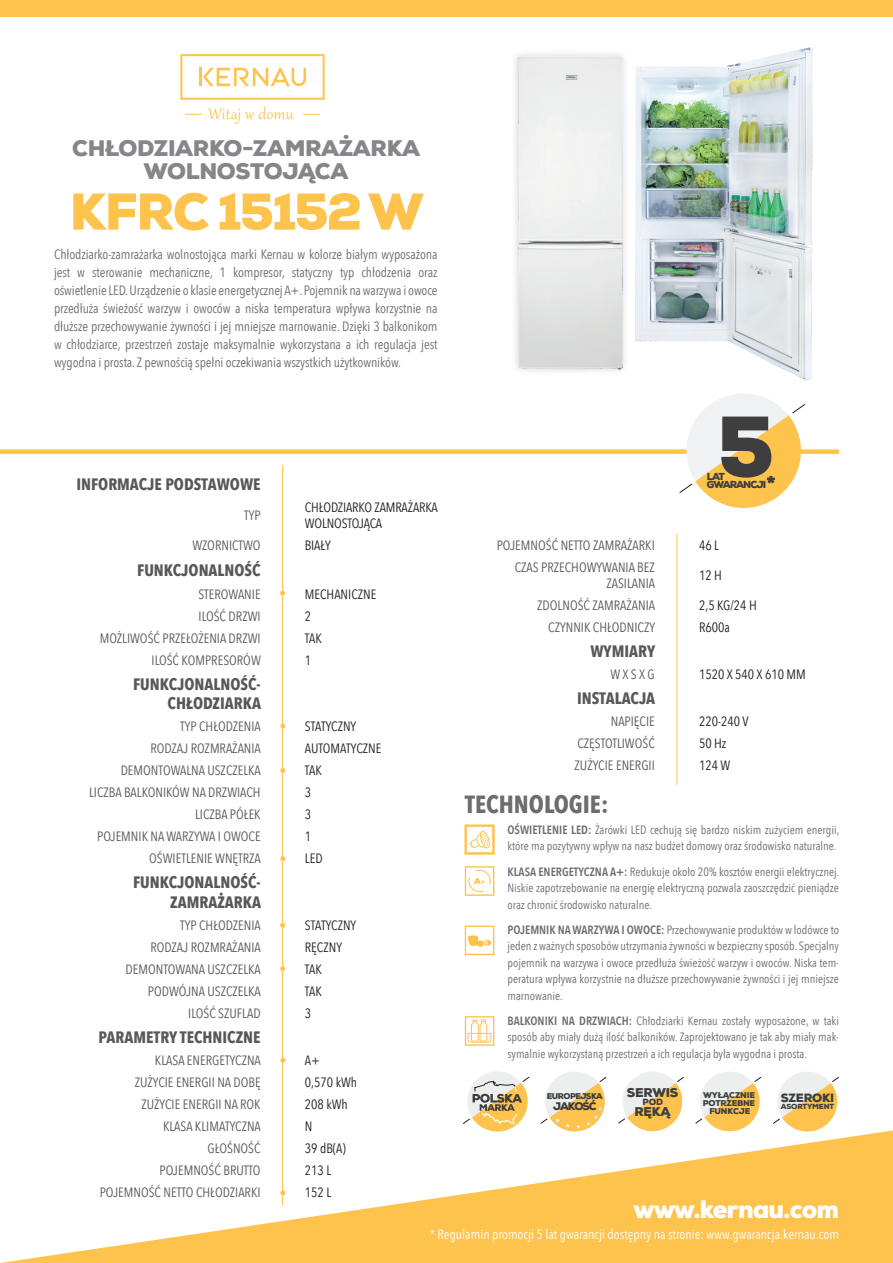
<style>
.page{position:relative;width:893px;height:1263px;background:#fff}
.page>*{position:absolute;margin:0;border:0;box-sizing:border-box;transform-origin:0 0}
.t1{font:900 86.25px "Nexa";color:#3e3e3f}
.t2{font:900 51.6px "Nexa";letter-spacing:-.04em;color:#fec34d}
.t3{font:900 25.2px "Nexa";letter-spacing:-.03em;color:#fff}
.t4{font:700 24.75px "Avenir Next Condensed";color:#6c6d70}
.t5{font:900 22.5px/22.5px "Nexa";letter-spacing:-.015em;color:#848689;text-align:center}
.t6{font:18.9px "Gabriola";letter-spacing:.02em;color:#fec34d}
.t7{font:700 16.5px/19.8px "Avenir Next Condensed";color:#57585a;text-align:right}
.t8{font:13.5px/16.2px "Avenir Next Condensed";color:#57585a;text-align:right}
.t9{font:13.5px/18px "Avenir Next Condensed";letter-spacing:-.01em;color:#6c6d70;text-align:justify}
.t10{font:13.5px/16.2px "Avenir Next Condensed";color:#231f20}
.t11{font:13.5px "Avenir Next Condensed";color:#fff}
.t12{font:900 12.75px/19.2px "Nexa";letter-spacing:-.025em;color:#3e3e3f;text-align:center}
.t13{font:12px/16.5px "Avenir Next Condensed";color:#6c6d70;text-align:justify}
.t14{font:900 12px "Nexa";letter-spacing:-.025em;color:#3e3e3f}
.t15{font:900 11.1px "Nexa";letter-spacing:-.1em;color:#3e3d3e}
.t16{font:900 10.2px/8.2px "Nexa";letter-spacing:-.1em;color:#3e3e3f}
.t17{font:900 9px "Nexa";color:#3e3e3f}
.t18{font:900 8.7px "Nexa";color:#fec34d}
.t19{font:900 8.4px/16px "Nexa";letter-spacing:-.025em;color:#3e3e3f;text-align:center}
.t20{font:900 8.4px "Nexa";letter-spacing:-.06em;color:#3e3d3e}
.t21{font:900 7.35px "Nexa";letter-spacing:-.025em;color:#3e3e3f}
.s1{font-weight:600}
</style>
<div class="page">
<div style="left:0;top:0;width:893px;height:16px;background:#fec34d"></div>
<svg style="left:180px;top:54px;width:145px;height:46px"></svg>
<svg style="left:185px;top:114px;width:17px;height:1px"></svg>
<svg style="left:303px;top:114px;width:17px;height:1px"></svg>
<svg style="left:280px;top:590px;width:5px;height:5px"></svg>
<img style="left:515px;top:54px;width:110px;height:318px">
<hr style="left:282px;top:465px;width:1px;height:740px;background:#fec34d">
<svg style="left:280px;top:723px;width:5px;height:5px"></svg>
<svg style="left:280px;top:966px;width:5px;height:5px"></svg>
<svg style="left:280px;top:1058px;width:5px;height:5px"></svg>
<svg style="left:465px;top:824px;width:29px;height:30px"></svg>
<svg style="left:465px;top:866px;width:29px;height:30px"></svg>
<svg style="left:465px;top:925px;width:29px;height:30px"></svg>
<svg style="left:0;top:1130px;width:893px;height:133px;fill:#fec34d"></svg>
<hr style="left:677px;top:534px;width:1px;height:250px;background:#fec34d">
<svg style="left:280px;top:768px;width:5px;height:5px"></svg>
<svg style="left:280px;top:856px;width:5px;height:5px"></svg>
<svg style="left:280px;top:923px;width:5px;height:5px"></svg>
<svg style="left:280px;top:1190px;width:5px;height:5px"></svg>
<img style="left:636px;top:48px;width:176px;height:333px">
<svg style="left:540px;top:1072px;width:67px;height:59px"></svg>
<svg style="left:463px;top:1016px;width:66px;height:146px"></svg>
<svg style="left:773px;top:1072px;width:66px;height:59px"></svg>
<svg style="left:618px;top:1072px;width:66px;height:59px"></svg>
<svg style="left:695px;top:1072px;width:66px;height:59px"></svg>
<div style="left:0;top:449px;width:839px;height:5px;background:#fec34d"></div>
<svg style="left:680px;top:394px;width:125px;height:114px"></svg>
<h3 class="t6" style="left:208px;top:106px;width:87px">Witaj w domu</h3>
<h3 class="t5" style="left:72px;top:137px;width:350px">CHŁODZIARKO-ZAMRAŻARKA<br>WOLNOSTOJĄCA</h3>
<h2 class="t2" style="left:70px;top:178px;width:355px">KFRC 15152 W</h2>
<p class="t9" style="left:54px;top:245px;width:385px">Chłodziarko-zamrażarka wolnostojąca marki Kernau w kolorze białym wyposażona jest w sterowanie mechaniczne, 1 kompresor, statyczny typ chłodzenia oraz oświetlenie LED. Urządzenie o klasie energetycznej A+. Pojemnik na warzywa i owoce przedłuża świeżość warzyw i owoców a niska temperatura wpływa korzystnie na dłuższe przechowywanie żywności i jej mniejsze marnowanie. Dzięki 3 balkonikom w chłodziarce, przestrzeń zostaje maksymalnie wykorzystana a ich regulacja jest wygodna i prosta. Z pewnością spełni oczekiwania wszystkich użytkowników.</p>
<h3 class="t7" style="left:76px;top:474px;width:186px">INFORMACJE PODSTAWOWE</h3>
<p class="t8" style="left:244px;top:506px;width:18px">TYP</p>
<p class="t10" style="left:305px;top:498px;width:134px">CHŁODZIARKO ZAMRAŻARKA<br>WOLNOSTOJĄCA</p>
<p class="t8" style="left:192px;top:536px;width:70px">WZORNICTWO</p>
<p class="t10" style="left:305px;top:536px;width:27px">BIAŁY</p>
<h3 class="t7" style="left:137px;top:560px;width:125px">FUNKCJONALNOŚĆ</h3>
<p class="t8" style="left:198px;top:585px;width:64px">STEROWANIE</p>
<p class="t10" style="left:305px;top:585px;width:73px">MECHANICZNE</p>
<p class="t8" style="left:199px;top:607px;width:64px">ILOŚĆ DRZWI</p>
<p class="t10" style="left:305px;top:607px;width:8px">2</p>
<p class="t8" style="left:100px;top:629px;width:162px">MOŻLIWOŚĆ PRZEŁOŻENIA DRZWI</p>
<p class="t10" style="left:305px;top:629px;width:19px">TAK</p>
<p class="t8" style="left:152px;top:651px;width:111px">ILOŚĆ KOMPRESORÓW</p>
<p class="t10" style="left:305px;top:651px;width:8px">1</p>
<h3 class="t7" style="left:133px;top:674px;width:129px">FUNKCJONALNOŚĆ-<br>CHŁODZIARKA</h3>
<p class="t8" style="left:180px;top:718px;width:82px">TYP CHŁODZENIA</p>
<p class="t10" style="left:305px;top:718px;width:53px">STATYCZNY</p>
<p class="t8" style="left:150px;top:740px;width:112px">RODZAJ ROZMRAŻANIA</p>
<p class="t10" style="left:305px;top:740px;width:78px">AUTOMATYCZNE</p>
<p class="t8" style="left:121px;top:762px;width:142px">DEMONTOWALNA USZCZELKA</p>
<p class="t10" style="left:305px;top:762px;width:19px">TAK</p>
<p class="t8" style="left:89px;top:784px;width:173px">LICZBA BALKONIKÓW NA DRZWIACH</p>
<p class="t10" style="left:305px;top:784px;width:8px">3</p>
<p class="t8" style="left:195px;top:806px;width:67px">LICZBA PÓŁEK</p>
<p class="t10" style="left:305px;top:806px;width:8px">3</p>
<p class="t8" style="left:97px;top:828px;width:165px">POJEMNIK NA WARZYWA I OWOCE</p>
<p class="t10" style="left:305px;top:828px;width:8px">1</p>
<p class="t8" style="left:149px;top:850px;width:113px">OŚWIETLENIE WNĘTRZA</p>
<p class="t10" style="left:305px;top:850px;width:19px">LED</p>
<h3 class="t7" style="left:133px;top:873px;width:129px">FUNKCJONALNOŚĆ-<br>ZAMRAŻARKA</h3>
<p class="t8" style="left:180px;top:917px;width:82px">TYP CHŁODZENIA</p>
<p class="t10" style="left:305px;top:917px;width:53px">STATYCZNY</p>
<p class="t8" style="left:150px;top:939px;width:112px">RODZAJ ROZMRAŻANIA</p>
<p class="t10" style="left:305px;top:939px;width:39px">RĘCZNY</p>
<p class="t8" style="left:125px;top:961px;width:137px">DEMONTOWANA USZCZELKA</p>
<p class="t10" style="left:305px;top:961px;width:19px">TAK</p>
<p class="t8" style="left:148px;top:983px;width:114px">PODWÓJNA USZCZELKA</p>
<p class="t10" style="left:305px;top:983px;width:19px">TAK</p>
<p class="t8" style="left:188px;top:1005px;width:74px">ILOŚĆ SZUFLAD</p>
<p class="t10" style="left:305px;top:1005px;width:8px">3</p>
<h3 class="t7" style="left:99px;top:1027px;width:164px">PARAMETRY TECHNICZNE</h3>
<p class="t8" style="left:155px;top:1052px;width:107px">KLASA ENERGETYCZNA</p>
<p class="t10" style="left:305px;top:1052px;width:17px">A+</p>
<p class="t8" style="left:135px;top:1074px;width:127px">ZUŻYCIE ENERGII NA DOBĘ</p>
<p class="t10" style="left:305px;top:1074px;width:54px">0,570 kWh</p>
<p class="t8" style="left:141px;top:1096px;width:121px">ZUŻYCIE ENERGII NA ROK</p>
<p class="t10" style="left:305px;top:1096px;width:45px">208 kWh</p>
<p class="t8" style="left:163px;top:1118px;width:99px">KLASA KLIMATYCZNA</p>
<p class="t10" style="left:305px;top:1118px;width:9px">N</p>
<p class="t8" style="left:207px;top:1140px;width:55px">GŁOŚNOŚĆ</p>
<p class="t10" style="left:305px;top:1140px;width:43px">39 dB(A)</p>
<p class="t8" style="left:160px;top:1162px;width:103px">POJEMNOŚĆ BRUTTO</p>
<p class="t10" style="left:305px;top:1162px;width:28px">213 L</p>
<p class="t8" style="left:100px;top:1184px;width:162px">POJEMNOŚĆ NETTO CHŁODZIARKI</p>
<p class="t10" style="left:305px;top:1184px;width:28px">152 L</p>
<h1 class="t1" style="left:717px;top:391px;width:59px">5</h1>
<p class="t16" style="left:707px;top:472px;width:61px">LAT<br>GWARANCJI</p>
<p class="t8" style="left:497px;top:536px;width:160px">POJEMNOŚĆ NETTO ZAMRAŻARKI</p>
<p class="t10" style="left:699px;top:536px;width:22px">46 L</p>
<p class="t8" style="left:515px;top:558px;width:142px">CZAS PRZECHOWYWANIA BEZ<br>ZASILANIA</p>
<p class="t10" style="left:699px;top:567px;width:24px">12 H</p>
<p class="t8" style="left:537px;top:597px;width:119px">ZDOLNOŚĆ ZAMRAŻANIA</p>
<p class="t10" style="left:699px;top:597px;width:59px">2,5 KG/24 H</p>
<p class="t8" style="left:548px;top:619px;width:108px">CZYNNIK CHŁODNICZY</p>
<p class="t10" style="left:699px;top:619px;width:32px">R600a</p>
<h3 class="t7" style="left:590px;top:641px;width:66px">WYMIARY</h3>
<p class="t8" style="left:610px;top:666px;width:46px">W X S X G</p>
<p class="t10" style="left:699px;top:666px;width:108px">1520 X 540 X 610 MM</p>
<h3 class="t7" style="left:577px;top:688px;width:80px">INSTALACJA</h3>
<p class="t8" style="left:611px;top:713px;width:46px">NAPIĘCIE</p>
<p class="t10" style="left:699px;top:713px;width:51px">220-240 V</p>
<p class="t8" style="left:577px;top:735px;width:79px">CZĘSTOTLIWOŚĆ</p>
<p class="t10" style="left:699px;top:735px;width:29px">50 Hz</p>
<p class="t8" style="left:575px;top:757px;width:82px">ZUŻYCIE ENERGII</p>
<p class="t10" style="left:699px;top:757px;width:33px">124 W</p>
<h3 class="t4" style="left:465px;top:789px;width:145px">TECHNOLOGIE:</h3>
<p class="t13" style="left:507px;top:821px;width:333px"><span class="s1">OŚWIETLENIE LED:</span> Żarówki LED cechują się bardzo niskim zużyciem energii, które ma pozytywny wpływ na nasz budżet domowy oraz środowisko naturalne.</p>
<p class="t13" style="left:507px;top:862px;width:333px"><span class="s1">KLASA ENERGETYCZNA A+:</span> Redukuje około 20% kosztów energii elektrycznej.<br>Niskie zapotrzebowanie na energię elektryczną pozwala zaoszczędzić pieniądze oraz chronić środowisko naturalne.</p>
<p class="t13" style="left:507px;top:920px;width:333px"><span class="s1">POJEMNIK NA WARZYWA I OWOCE:</span> Przechowywanie produktów w lodówce to jeden z ważnych sposobów utrzymania żywności w bezpieczny sposób. Specjalny pojemnik na warzywa i owoce przedłuża świeżość warzyw i owoców. Niska tem&shy;peratura wpływa korzystnie na dłuższe przechowywanie żywności i jej mniejsze marnowanie.</p>
<p class="t13" style="left:507px;top:1011px;width:333px"><span class="s1">BALKONIKI NA DRZWIACH:</span> Chłodziarki Kernau zostały wyposażone, w taki sposób aby miały dużą ilość balkoników. Zaprojektowano je tak aby miały mak&shy;symalnie wykorzystaną przestrzeń a ich regulacja była wygodna i prosta.</p>
<p class="t18" style="left:474px;top:876px;width:8px">A</p>
<p class="t20" style="left:547px;top:1090px;width:58px">EUROPEJSKA</p>
<p class="t15" style="left:553px;top:1099px;width:45px">JAKOŚĆ</p>
<p class="t12" style="left:627px;top:1083px;width:53px">SERWIS<br>RĘKĄ</p>
<p class="t17" style="left:642px;top:1096px;width:22px">POD</p>
<p class="t19" style="left:703px;top:1087px;width:53px">WYŁĄCZNIE<br>FUNKCJE</p>
<p class="t19" style="left:703px;top:1095px;width:54px">POTRZEBNE</p>
<p class="t14" style="left:781px;top:1090px;width:55px">SZEROKI</p>
<p class="t21" style="left:781px;top:1102px;width:55px">ASORTYMENT</p>
<h3 class="t3" style="left:633px;top:1193px;width:207px">www.kernau.com</h3>
<p class="t11" style="left:429px;top:1222px;width:411px">* Regulamin promocji 5 lat gwarancji dostępny na stronie: www.gwarancja.kernau.com</p>
</div>
